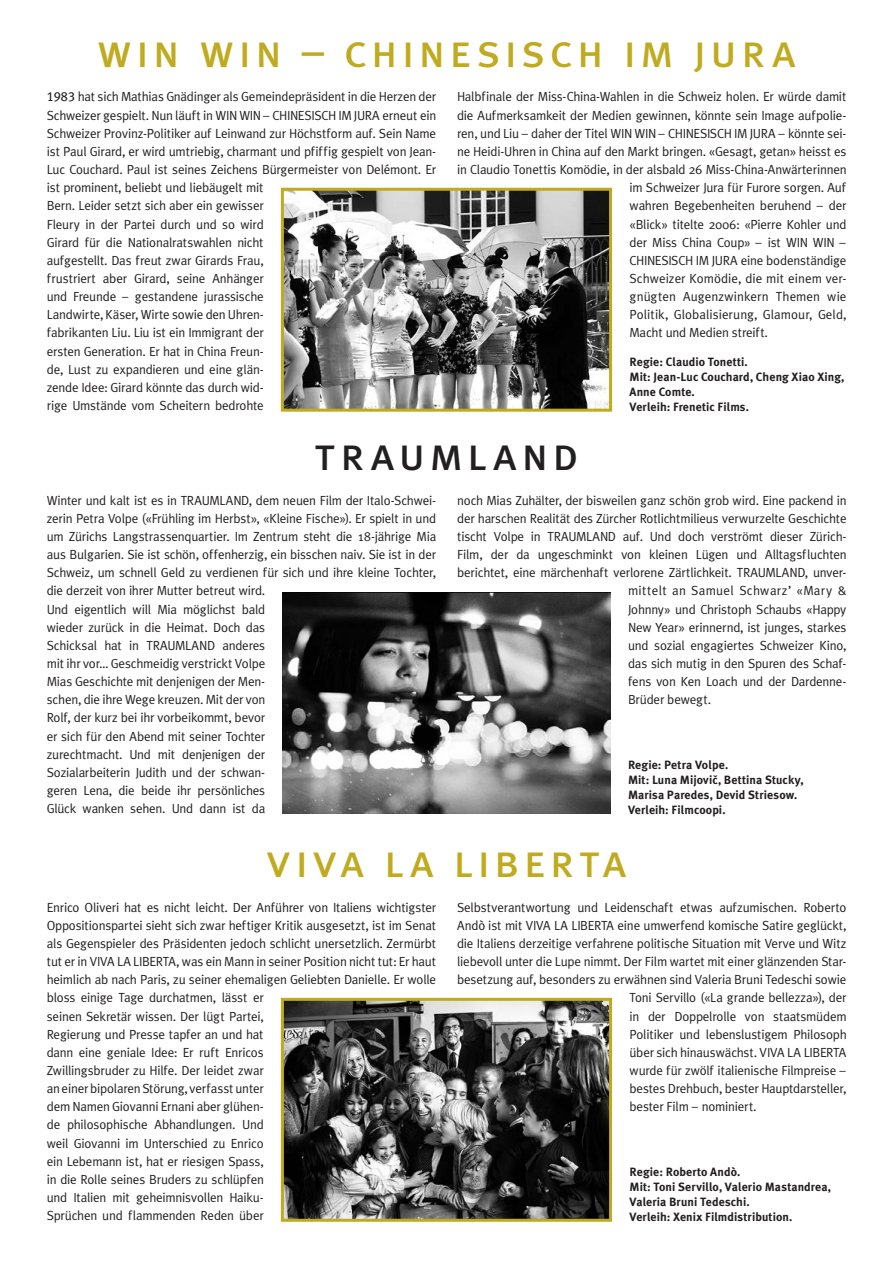
<style>
.page{position:relative;width:893px;height:1263px;background:#fff}
.page>*{position:absolute;margin:0;border:0;box-sizing:border-box;transform-origin:0 0}
.t1{font:46.5px "Meta Plus Book Caps";letter-spacing:.09em;color:#c0ab20}
.t2{font:46.5px "Meta Plus Book Caps";letter-spacing:.095em;color:#231f20}
.t3{font:13.2px/18.1px "Meta Plus";letter-spacing:.015em;color:#231f20}
.t4{font:13.2px "Meta Plus";letter-spacing:.055em;color:#231f20}
.t5{font:700 12px/15px "Meta Plus";letter-spacing:.01em;color:#231f20}
.s1{font-family:"Meta Plus Book Caps"}
</style>
<div class="page">
<img style="left:285px;top:192px;width:323px;height:216px">
<div style="left:281px;top:188px;width:331px;height:224px;border:3px solid #c0ab20"></div>
<img style="left:285px;top:1002px;width:323px;height:216px">
<div style="left:281px;top:998px;width:331px;height:224px;border:3px solid #c0ab20"></div>
<img style="left:282px;top:592px;width:329px;height:221px">
<h1 class="t1" style="left:97px;top:24px;width:700px">win win – chinesisch im jura</h1>
<p class="t3" style="left:47px;top:88px;width:391px"><span class="s1">1983</span> hat sich Mathias Gnädinger als Gemeindepräsident in die Herzen der Schweizer gespielt. Nun läuft in WIN WIN – CHINESISCH IM JURA erneut ein Schweizer Provinz-Politiker auf Leinwand zur Höchstform auf. Sein Name ist Paul Girard, er wird umtriebig, charmant und pfiffig gespielt von Jean-Luc Couchard. Paul ist seines Zeichens Bürgermeister von Delémont. Er ist prominent, beliebt und liebäugelt mit<br>Bern. Leider setzt sich aber ein gewisser<br>Fleury in der Partei durch und so wird<br>Girard für die Nationalratswahlen nicht<br>aufgestellt. Das freut zwar Girards Frau,<br>frustriert aber Girard, seine Anhänger<br>und Freunde – gestandene jurassische<br>Landwirte, Käser, Wirte sowie den Uhren-<br>fabrikanten Liu. Liu ist ein Immigrant der<br>ersten Generation. Er hat in China Freun-<br>de, Lust zu expandieren und eine glän-<br>zende Idee: Girard könnte das durch wid-<br>rige Umstände vom Scheitern bedrohte</p>
<p class="t3" style="left:457px;top:88px;width:391px">Halbfinale der Miss-China-Wahlen in die Schweiz holen. Er würde damit</p>
<p class="t3" style="left:457px;top:106px;width:391px">die Aufmerksamkeit der Medien gewinnen, könnte sein Image aufpolie-</p>
<p class="t3" style="left:457px;top:124px;width:391px">ren, und Liu – daher der Titel WIN WIN – CHINESISCH IM JURA – könnte sei-</p>
<p class="t3" style="left:457px;top:142px;width:391px">ne Heidi-Uhren in China auf den Markt bringen. «Gesagt, getan» heisst es</p>
<p class="t3" style="left:457px;top:160px;width:391px">in Claudio Tonettis Komödie, in der alsbald 26 Miss-China-Anwärterinnen</p>
<p class="t3" style="left:629px;top:178px;width:218px">im Schweizer Jura für Furore sorgen. Auf</p>
<p class="t3" style="left:629px;top:197px;width:218px">wahren Begebenheiten beruhend – der</p>
<p class="t3" style="left:629px;top:215px;width:218px">«Blick» titelte 2006: «Pierre Kohler und</p>
<p class="t3" style="left:629px;top:233px;width:218px">der Miss China Coup» – ist WIN WIN –</p>
<p class="t3" style="left:629px;top:251px;width:218px">CHINESISCH IM JURA eine bodenständige</p>
<p class="t3" style="left:629px;top:269px;width:218px">Schweizer Komödie, die mit einem ver-</p>
<p class="t3" style="left:629px;top:287px;width:218px">gnügten Augenzwinkern Themen wie</p>
<p class="t3" style="left:629px;top:305px;width:218px">Politik, Globalisierung, Glamour, Geld,</p>
<p class="t3" style="left:629px;top:324px;width:140px">Macht und Medien streift.</p>
<p class="t5" style="left:629px;top:354px;width:216px">Regie: Claudio Tonetti.<br>Mit: Jean-Luc Couchard, Cheng Xiao Xing,<br>Anne Comte.<br>Verleih: Frenetic Films.</p>
<h1 class="t2" style="left:314px;top:427px;width:266px">traumland</h1>
<p class="t3" style="left:47px;top:491px;width:391px">Winter und kalt ist es in TRAUMLAND, dem neuen Film der Italo-Schwei&shy;zerin Petra Volpe («Frühling im Herbst», «Kleine Fische»). Er spielt in und um Zürichs Langstrassenquartier. Im Zentrum steht die 18-jährige Mia aus Bulgarien. Sie ist schön, offenherzig, ein bisschen naiv. Sie ist in der Schweiz, um schnell Geld zu verdienen für sich und ihre kleine Tochter, die derzeit von ihrer Mutter betreut wird.<br>Und eigentlich will Mia möglichst bald<br>wieder zurück in die Heimat. Doch das<br>Schicksal hat in TRAUMLAND anderes<br>mit ihr vor… Geschmeidig verstrickt Volpe<br>Mias Geschichte mit denjenigen der Men-<br>schen, die ihre Wege kreuzen. Mit der von<br>Rolf, der kurz bei ihr vorbeikommt, bevor<br>er sich für den Abend mit seiner Tochter<br>zurechtmacht. Und mit denjenigen der<br>Sozialarbeiterin Judith und der schwan-<br>geren Lena, die beide ihr persönliches<br>Glück wanken sehen. Und dann ist da</p>
<p class="t3" style="left:457px;top:491px;width:391px">noch Mias Zuhälter, der bisweilen ganz schön grob wird. Eine packend in</p>
<p class="t3" style="left:457px;top:509px;width:391px">der harschen Realität des Zürcher Rotlichtmilieus verwurzelte Geschichte</p>
<p class="t3" style="left:457px;top:527px;width:389px">tischt Volpe in TRAUMLAND auf. Und doch verströmt dieser Zürich-</p>
<p class="t3" style="left:457px;top:545px;width:391px">Film, der da ungeschminkt von kleinen Lügen und Alltagsfluchten</p>
<p class="t3" style="left:457px;top:563px;width:391px">berichtet, eine märchenhaft verlorene Zärtlichkeit. TRAUMLAND, unver-</p>
<p class="t4" style="left:628px;top:583px;width:220px">mittelt an Samuel Schwarz’ «Mary &amp;</p>
<p class="t3" style="left:628px;top:600px;width:220px">Johnny» und Christoph Schaubs «Happy</p>
<p class="t3" style="left:628px;top:618px;width:220px">New Year» erinnernd, ist junges, starkes</p>
<p class="t3" style="left:628px;top:636px;width:220px">und sozial engagiertes Schweizer Kino,</p>
<p class="t3" style="left:628px;top:654px;width:220px">das sich mutig in den Spuren des Schaf-</p>
<p class="t3" style="left:628px;top:672px;width:218px">fens von Ken Loach und der Dardenne-</p>
<p class="t3" style="left:628px;top:690px;width:84px">Brüder bewegt.</p>
<p class="t5" style="left:628px;top:757px;width:177px">Regie: Petra Volpe.<br>Mit: Luna Mijoviˇc, Bettina Stucky,<br>Marisa Paredes, Devid Striesow.<br>Verleih: Filmcoopi.</p>
<h1 class="t1" style="left:266px;top:834px;width:362px">viva la liberta</h1>
<p class="t3" style="left:47px;top:898px;width:391px">Enrico Oliveri hat es nicht leicht. Der Anführer von Italiens wichtigster Oppositionspartei sieht sich zwar heftiger Kritik ausgesetzt, ist im Senat als Gegenspieler des Präsidenten jedoch schlicht unersetzlich. Zermürbt tut er in VIVA LA LIBERTA, was ein Mann in seiner Position nicht tut: Er haut heimlich ab nach Paris, zu seiner ehemaligen Geliebten Danielle. Er wolle bloss einige Tage durchatmen, lässt er<br>seinen Sekretär wissen. Der lügt Partei,<br>Regierung und Presse tapfer an und hat<br>dann eine geniale Idee: Er ruft Enricos<br>Zwillingsbruder zu Hilfe. Der leidet zwar<br>an einer bipolaren Störung, verfasst unter<br>dem Namen Giovanni Ernani aber glühen-<br>de philosophische Abhandlungen. Und<br>weil Giovanni im Unterschied zu Enrico<br>ein Lebemann ist, hat er riesigen Spass,<br>in die Rolle seines Bruders zu schlüpfen<br>und Italien mit geheimnisvollen Haiku-<br>Sprüchen und flammenden Reden über</p>
<p class="t3" style="left:457px;top:898px;width:391px">Selbstverantwortung und Leidenschaft etwas aufzumischen. Roberto</p>
<p class="t3" style="left:457px;top:916px;width:391px">Andò ist mit VIVA LA LIBERTA eine umwerfend komische Satire geglückt,</p>
<p class="t3" style="left:457px;top:934px;width:391px">die Italiens derzeitige verfahrene politische Situation mit Verve und Witz</p>
<p class="t3" style="left:457px;top:952px;width:391px">liebevoll unter die Lupe nimmt. Der Film wartet mit einer glänzenden Star-</p>
<p class="t3" style="left:457px;top:970px;width:391px">besetzung auf, besonders zu erwähnen sind Valeria Bruni Tedeschi sowie</p>
<p class="t3" style="left:629px;top:988px;width:218px">Toni Servillo («La grande bellezza»), der</p>
<p class="t3" style="left:629px;top:1007px;width:218px">in der Doppelrolle von staatsmüdem</p>
<p class="t3" style="left:629px;top:1025px;width:218px">Politiker und lebenslustigem Philosoph</p>
<p class="t3" style="left:629px;top:1043px;width:218px">über sich hinauswächst. VIVA LA LIBERTA</p>
<p class="t3" style="left:629px;top:1061px;width:218px">wurde für zwölf italienische Filmpreise –</p>
<p class="t3" style="left:629px;top:1079px;width:218px">bestes Drehbuch, bester Hauptdarsteller,</p>
<p class="t3" style="left:629px;top:1097px;width:128px">bester Film – nominiert.</p>
<p class="t5" style="left:629px;top:1164px;width:203px">Regie: Roberto Andò.<br>Mit: Toni Servillo, Valerio Mastandrea,<br>Valeria Bruni Tedeschi.<br>Verleih: Xenix Filmdistribution.</p>
</div>
